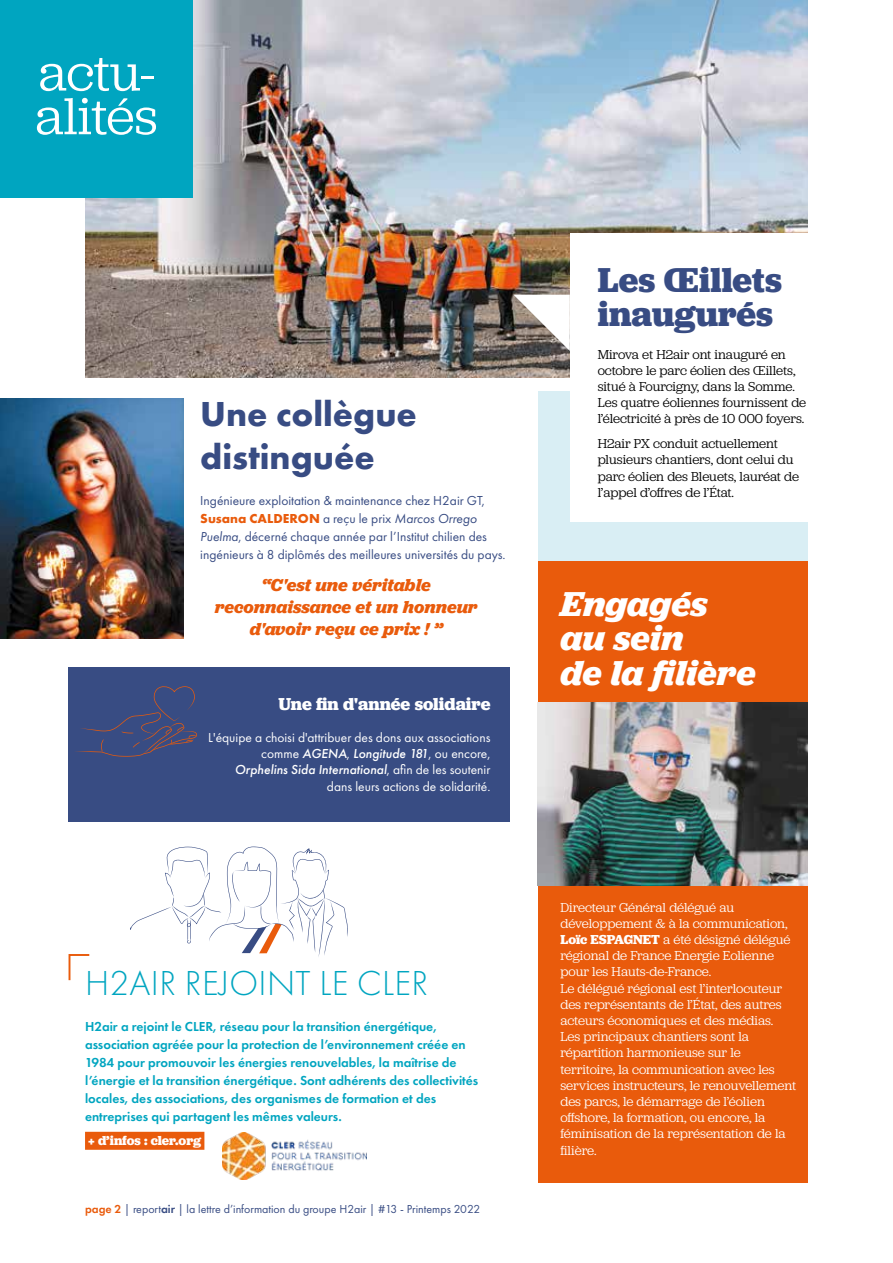
<style>
.page{position:relative;width:893px;height:1263px;background:#fff}
.page>*{position:absolute;margin:0;border:0;box-sizing:border-box;transform-origin:0 0}
.t1{font:54px/43.7px "Jubilat";color:#fff}
.t2{font:italic 700 36px/34.5px "Jubilat";color:#fff}
.t3{font:700 36px/43.2px "Futura PT";color:#384c83}
.t4{font:700 36px/34.5px "Jubilat";color:#384c83}
.t5{font:300 36px "Futura PT";letter-spacing:.01em;color:#00a5c0}
.t6{font:italic 700 18px/21.6px "Jubilat";color:#e95b0c;text-align:center}
.t7{font:700 18px "Jubilat";letter-spacing:-.005em;color:#fff}
.t8{font:13.5px/16.2px "Jubilat";color:#fff}
.t9{font:600 13.5px/18px "Futura PT";color:#00a5c0}
.t10{font:13.5px/16.2px "Jubilat";color:#000}
.t11{font:13.5px/18px "Futura PT";color:#384c83}
.t12{font:13.5px/16.2px "Futura PT";color:#fff;text-align:right}
.t13{font:700 13.5px "Jubilat";letter-spacing:-.01em;color:#fff}
.t14{font:12px "Futura PT";color:#384c83}
.s1{font-weight:700;color:#e95b0c}
.s2{font-style:italic}
.s3{font-weight:500;font-style:italic}
.s4{font-weight:600;color:#e95b0c}
.s5{font-weight:600}
.s6{font-weight:700}
</style>
<div class="page">
<div style="left:538px;top:391px;width:269px;height:170px;background:#d9eef4"></div>
<img style="left:85px;top:0;width:722px;height:377px">
<div style="left:0;top:0;width:193px;height:198px;background:#00a5c0"></div>
<div style="left:85px;top:1132px;width:119px;height:18px;background:#e95b0c"></div>
<svg style="left:68px;top:954px;width:22px;height:27px"></svg>
<div style="left:570px;top:233px;width:261px;height:289px;background:#fff"></div>
<img style="left:0;top:398px;width:184px;height:241px">
<div style="left:538px;top:561px;width:269px;height:622px;background:#e95b0c"></div>
<img style="left:538px;top:702px;width:270px;height:183px">
<img style="left:223px;top:1132px;width:143px;height:47px">
<svg style="left:514px;top:295px;width:56px;height:56px"></svg>
<svg style="left:130px;top:846px;width:218px;height:111px"></svg>
<div style="left:69px;top:667px;width:441px;height:154px;background:#384c83"></div>
<svg style="left:75px;top:686px;width:122px;height:71px"></svg>
<h1 class="t1" style="left:35px;top:49px;width:124px">actu&shy;alités</h1>
<h2 class="t3" style="left:200px;top:391px;width:218px">Une collègue distinguée</h2>
<p class="t11" style="left:200px;top:492px;width:307px">Ingénieure exploitation &amp; maintenance chez H2air GT, <span class="s1">Susana CALDERON</span> a reçu le prix <span class="s2">Marcos Orrego Puelma</span>, décerné chaque année par l’Institut chilien des ingénieurs à 8 diplômés des meilleures universités du pays.</p>
<h3 class="t6" style="left:215px;top:574px;width:264px">“C'est une véritable reconnaissance et un honneur d'avoir reçu ce prix ! ”</h3>
<h3 class="t7" style="left:279px;top:692px;width:213px">Une fin d'année solidaire</h3>
<p class="t12" style="left:208px;top:729px;width:284px">L'équipe a choisi d'attribuer des dons aux associations comme <span class="s3">AGENA</span>, <span class="s3">Longitude 181</span>, ou encore, <span class="s3">Orphelins Sida International</span>, afin de les soutenir dans leurs actions de solidarité.</p>
<h2 class="t5" style="left:85px;top:962px;width:345px">H2AIR REJOINT LE CLER</h2>
<p class="t9" style="left:85px;top:1017px;width:395px">H2air a rejoint le CLER, réseau pour la transition énergétique, association agréée pour la protection de l’environnement créée en 1984 pour promouvoir les énergies renouvelables, la maîtrise de l’énergie et la transition énergétique. Sont adhérents des collectivités locales, des associations, des organismes de formation et des entreprises qui partagent les mêmes valeurs.</p>
<p class="t13" style="left:88px;top:1132px;width:114px">+ d’infos : cler.org</p>
<p class="t14" style="left:85px;top:1201px;width:397px"><span class="s4">page 2</span> | report<span class="s5">air</span> | la lettre d’information du groupe H2air | #13 - Printemps 2022</p>
<h2 class="t4" style="left:598px;top:262px;width:186px">Les Œillets inaugurés</h2>
<p class="t10" style="left:598px;top:346px;width:210px">Mirova et H2air ont inauguré en octobre le parc éolien des Œillets, situé à Fourcigny, dans la Somme.<br>Les quatre éoliennes fournissent de l’électricité à près de 10 000 foyers.</p>
<p class="t10" style="left:598px;top:435px;width:203px">H2air PX conduit actuellement plusieurs chantiers, dont celui du parc éolien des Bleuets, lauréat de l’appel d’offres de l’État.</p>
<h2 class="t2" style="left:560px;top:586px;width:197px">Engagés au sein<br>de la filière</h2>
<p class="t8" style="left:560px;top:898px;width:237px">Directeur Général délégué au développement &amp; à la communication, <span class="s6">Loïc ESPAGNET</span> a été désigné délégué régional de France Energie Eolienne pour les Hauts-de-France.<br>Le délégué régional est l’interlocuteur des représentants de l’État, des autres acteurs économiques et des médias.<br>Les principaux chantiers sont la répartition harmonieuse sur le territoire, la communication avec les services instructeurs, le renouvellement des parcs, le démarrage de l’éolien offshore, la formation, ou encore, la féminisation de la représentation de la filière.</p>
</div>
